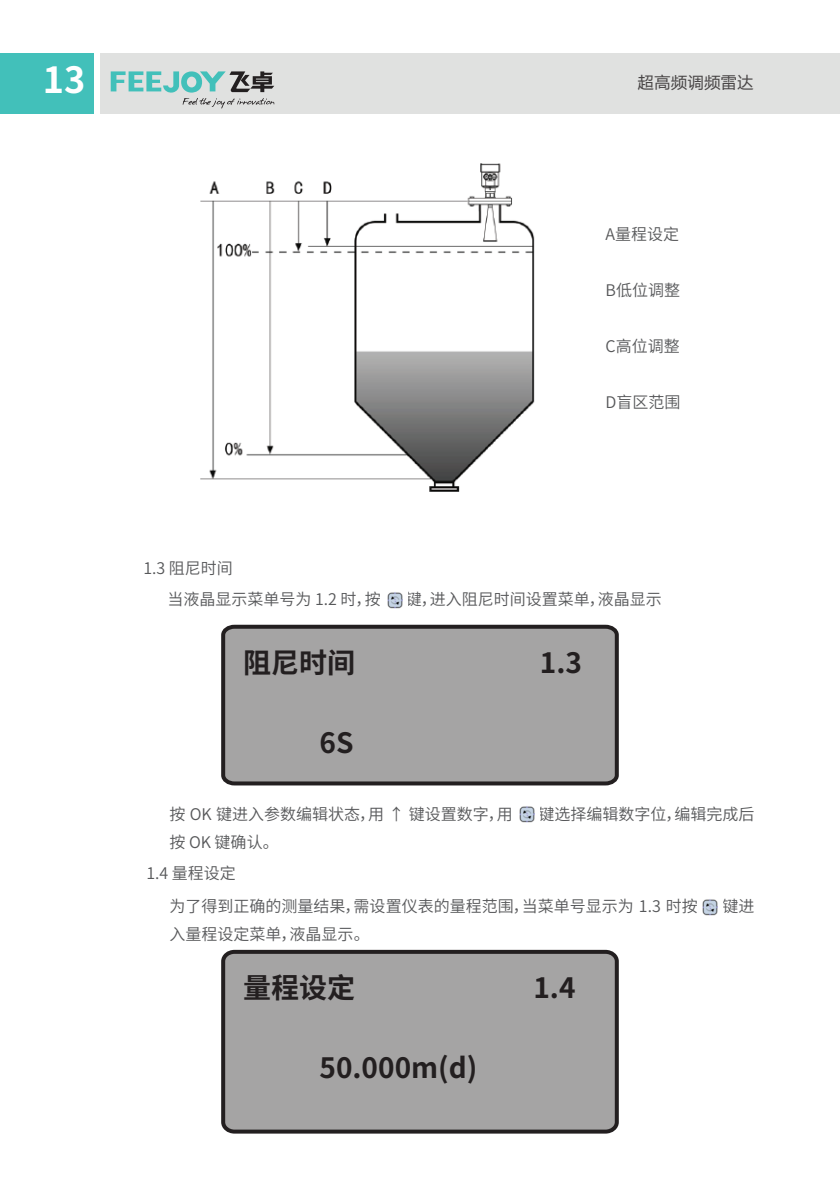
<style>
.page{position:relative;width:840px;height:1191px;background:#fff}
.page>*{position:absolute;margin:0;border:0;box-sizing:border-box;transform-origin:0 0}
.t1{font:700 36px "Source Han Sans CN";color:#fff}
.t2{font:700 28px "Source Han Sans CN";color:#231f20}
.t3{font:16px "Source Han Sans CN";color:#57585a}
.t4{font:16px "Microsoft Ya Hei";letter-spacing:.04em;color:#231f20}
</style>
<div class="page">
<div style="left:0;top:54px;width:93px;height:60px;background:#42c0ba"></div>
<div style="left:100px;top:54px;width:739px;height:60px;background:#e0e1e0"></div>
<svg style="left:111px;top:71px;width:163px;height:37px"></svg>
<svg style="left:221px;top:949px;width:398px;height:185px;background:#9d9c9c"></svg>
<svg style="left:221px;top:624px;width:398px;height:162px;background:#9d9b9b"></svg>
<img style="left:387px;top:592px;width:16px;height:17px">
<img style="left:519px;top:806px;width:16px;height:17px">
<img style="left:702px;top:899px;width:16px;height:17px">
<img style="left:200px;top:163px;width:335px;height:329px">
<h1 class="t1" style="left:43px;top:59px;width:44px">13</h1>
<p class="t4" style="left:637px;top:72px;width:117px">超高频调频雷达</p>
<p class="t3" style="left:605px;top:225px;width:75px">A量程设定</p>
<p class="t3" style="left:605px;top:281px;width:76px">B低位调整</p>
<p class="t3" style="left:605px;top:337px;width:76px">C高位调整</p>
<p class="t3" style="left:143px;top:559px;width:91px">1.3 阻尼时间</p>
<p class="t3" style="left:605px;top:393px;width:76px">D盲区范围</p>
<p class="t3" style="left:167px;top:590px;width:215px">当液晶显示菜单号为 1.2 时，按</p>
<p class="t3" style="left:405px;top:590px;width:257px">键，进入阻尼时间设置菜单，液晶显示</p>
<h2 class="t2" style="left:243px;top:647px;width:113px">阻尼时间</h2>
<h2 class="t2" style="left:539px;top:647px;width:44px">1.3</h2>
<h2 class="t2" style="left:319px;top:727px;width:35px">6S</h2>
<p class="t3" style="left:169px;top:805px;width:345px">按 OK 键进入参数编辑状态，用 ↑ 键设置数字，用</p>
<p class="t3" style="left:538px;top:805px;width:218px">键选择编辑数字位，编辑完成后</p>
<p class="t3" style="left:169px;top:833px;width:111px">按 OK 键确认。</p>
<p class="t3" style="left:146px;top:864px;width:91px">1.4 量程设定</p>
<p class="t3" style="left:169px;top:897px;width:529px">为了得到正确的测量结果，需设置仪表的量程范围，当菜单号显示为 1.3 时按</p>
<p class="t3" style="left:722px;top:897px;width:33px">键进</p>
<p class="t3" style="left:169px;top:925px;width:202px">入量程设定菜单，液晶显示。</p>
<h2 class="t2" style="left:243px;top:972px;width:113px">量程设定</h2>
<h2 class="t2" style="left:533px;top:972px;width:44px">1.4</h2>
<h2 class="t2" style="left:319px;top:1052px;width:159px">50.000m(d)</h2>
</div>
